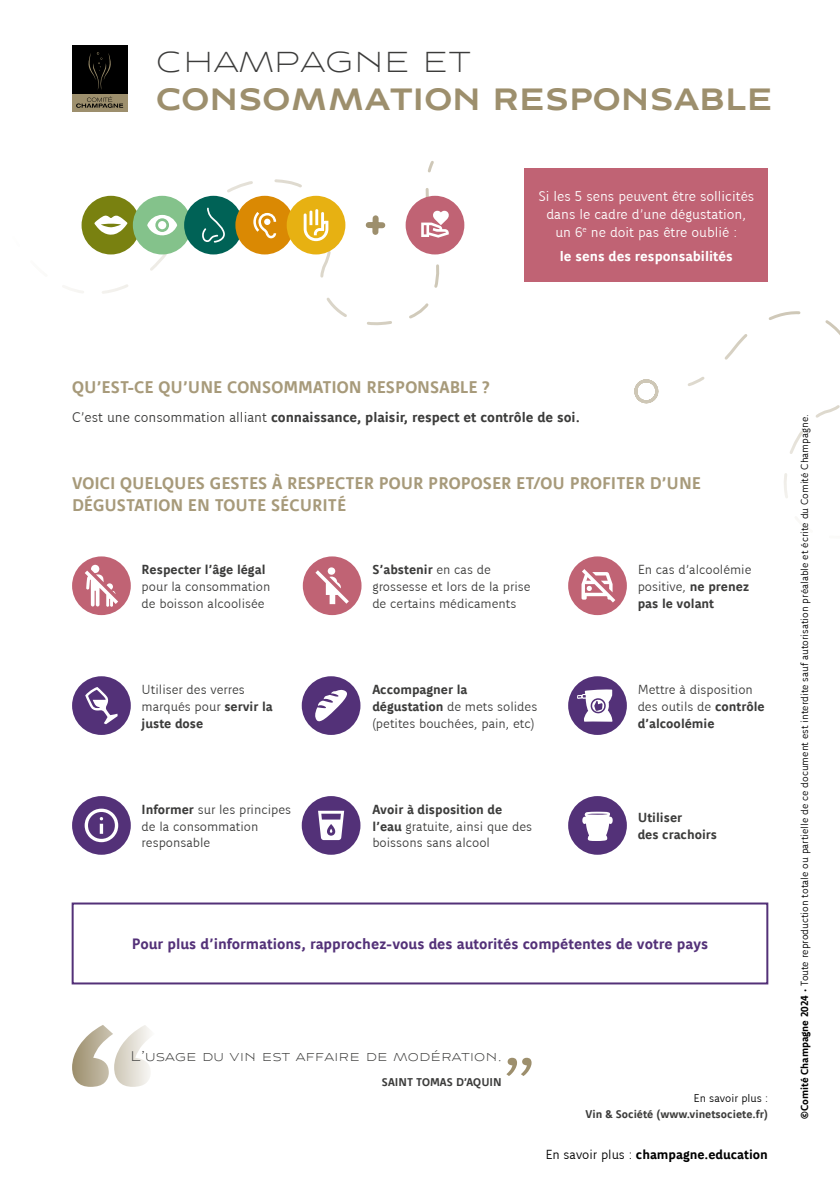
<style>
.page{position:relative;width:840px;height:1191px;background:#fff}
.page>*{position:absolute;margin:0;border:0;box-sizing:border-box;transform-origin:0 0}
.t1{font:700 32px "CIVC Title";color:#9d8f6d;scale:.96 1}
.t2{font:300 30px "CIVC Title";color:#3c3c3b}
.t3{font:700 18px/21.6px "CIVC Sans";color:#a79a7a}
.t4{font:700 16px "CIVC Sans";color:#533178}
.t5{font:300 15px/18px "CIVC Sans";color:#fff;text-align:center}
.t6{font:700 15px "CIVC Sans";color:#3c3c3b}
.t7{font:700 15px "CIVC Sans";color:#fff}
.t8{font:300 14.6px "CIVC Title";color:#3c3c3b}
.t9{font:300 14px/16.8px "CIVC Sans";color:#3c3c3b}
.t10{font:700 14px/16.8px "CIVC Sans";color:#3c3c3b}
.t11{font:700 14px "CIVC Sans";color:#000}
.t12{font:700 12px "CIVC Sans";color:#3c3c3b}
.t13{font:300 12px "CIVC Sans";color:#000}
.t14{font:300 11px "CIVC Sans";color:#000}
.s1{font-weight:300}
.s2{font-weight:700}
</style>
<div class="page">
<div style="left:72px;top:46px;width:55px;height:48px;background:#000"></div>
<div style="left:72px;top:94px;width:55px;height:17px;background:#9d8f6d"></div>
<svg style="left:88px;top:52px;width:23px;height:38px"></svg>
<svg style="left:76px;top:97px;width:47px;height:11px"></svg>
<svg style="left:438px;top:254px;width:2px;height:28px"></svg>
<svg style="left:67px;top:161px;width:371px;height:165px"></svg>
<div style="left:81px;top:196px;width:59px;height:58px;background:#798110;border-radius:50%"></div>
<svg style="left:94px;top:215px;width:33px;height:20px"></svg>
<div style="left:133px;top:196px;width:58px;height:58px;background:#84c28b;border-radius:50%"></div>
<svg style="left:147px;top:215px;width:37px;height:58px"></svg>
<div style="left:184px;top:196px;width:59px;height:58px;background:#006256;border-radius:50%"></div>
<svg style="left:202px;top:208px;width:23px;height:35px"></svg>
<div style="left:235px;top:196px;width:59px;height:58px;background:#da8903;border-radius:50%"></div>
<svg style="left:253px;top:212px;width:23px;height:26px"></svg>
<div style="left:372px;top:218px;width:6px;height:14px;background:#9d8f6d"></div>
<div style="left:368px;top:222px;width:14px;height:6px;background:#9d8f6d"></div>
<div style="left:405px;top:196px;width:59px;height:58px;background:#c06374;border-radius:50%"></div>
<svg style="left:421px;top:177px;width:27px;height:61px"></svg>
<div style="left:286px;top:196px;width:59px;height:58px;background:#e7b112;border-radius:50%"></div>
<svg style="left:303px;top:198px;width:30px;height:44px"></svg>
<div style="left:524px;top:168px;width:243px;height:114px;background:#c06374"></div>
<svg style="left:634px;top:379px;width:25px;height:25px"></svg>
<div style="left:72px;top:902px;width:695px;height:82px;border:2px solid #533178"></div>
<div style="left:72px;top:676px;width:59px;height:59px;background:#533178;border-radius:50%"></div>
<svg style="left:85px;top:687px;width:33px;height:37px"></svg>
<div style="left:568px;top:676px;width:58px;height:59px;background:#533178;border-radius:50%"></div>
<svg style="left:577px;top:689px;width:35px;height:32px"></svg>
<div style="left:301px;top:676px;width:59px;height:59px;background:#533178;border-radius:50%"></div>
<svg style="left:315px;top:690px;width:32px;height:31px"></svg>
<div style="left:568px;top:796px;width:58px;height:58px;background:#533178;border-radius:50%"></div>
<svg style="left:582px;top:811px;width:30px;height:30px"></svg>
<div style="left:72px;top:796px;width:59px;height:58px;background:#533178;border-radius:50%"></div>
<svg style="left:85px;top:808px;width:33px;height:34px"></svg>
<div style="left:301px;top:796px;width:59px;height:58px;background:#533178;border-radius:50%"></div>
<svg style="left:318px;top:810px;width:26px;height:30px"></svg>
<div style="left:568px;top:556px;width:58px;height:59px;background:#c06374;border-radius:50%"></div>
<svg style="left:581px;top:569px;width:34px;height:33px"></svg>
<div style="left:72px;top:556px;width:59px;height:59px;background:#c06374;border-radius:50%"></div>
<svg style="left:85px;top:565px;width:33px;height:42px"></svg>
<div style="left:302px;top:556px;width:59px;height:59px;background:#c06374;border-radius:50%"></div>
<svg style="left:315px;top:567px;width:34px;height:37px"></svg>
<svg style="left:688px;top:311px;width:151px;height:187px"></svg>
<svg style="left:506px;top:1057px;width:25px;height:19px"></svg>
<svg style="left:72px;top:1025px;width:78px;height:61px"></svg>
<h2 class="t2" style="left:156px;top:44px;width:316px">CHAMPAGNE ET</h2>
<h1 class="t1" style="left:156px;top:81px;width:643px">CONSOMMATION RESPONSABLE</h1>
<p class="t5" style="left:538px;top:187px;width:217px">Si les 5 sens peuvent être sollicités dans le cadre d’une dégustation, un 6<sup>e</sup> ne doit pas être oublié :</p>
<p class="t7" style="left:559px;top:248px;width:174px">le sens des responsabilités</p>
<p class="t3" style="left:72px;top:376px;width:419px">QU’EST-CE QU’UNE CONSOMMATION RESPONSABLE ?</p>
<p class="t6" style="left:72px;top:409px;width:509px"><span class="s1">C’est une consommation alliant</span> connaissance, plaisir, respect et contrôle de soi.</p>
<p class="t3" style="left:72px;top:473px;width:630px">VOICI QUELQUES GESTES À RESPECTER POUR PROPOSER ET/OU PROFITER D’UNE<br>DÉGUSTATION EN TOUTE SÉCURITÉ</p>
<p class="t10" style="left:141px;top:561px;width:125px">Respecter l’âge légal</p>
<p class="t9" style="left:141px;top:578px;width:130px">pour la consommation de boisson alcoolisée</p>
<p class="t9" style="left:372px;top:561px;width:160px"><span class="s2">S’abstenir</span> en cas de grossesse et lors de la prise de certains médicaments</p>
<p class="t9" style="left:637px;top:561px;width:115px">En cas d’alcoolémie positive, <span class="s2">ne prenez pas le volant</span></p>
<p class="t9" style="left:141px;top:681px;width:133px">Utiliser des verres marqués pour <span class="s2">servir la juste dose</span></p>
<p class="t9" style="left:637px;top:681px;width:128px">Mettre à disposition des outils de <span class="s2">contrôle d’alcoolémie</span></p>
<p class="t9" style="left:372px;top:681px;width:166px"><span class="s2">Accompagner la dégustation</span> de mets solides (petites bouchées, pain, etc)</p>
<p class="t9" style="left:141px;top:801px;width:151px"><span class="s2">Informer</span> sur les principes de la consommation responsable</p>
<p class="t9" style="left:372px;top:801px;width:161px"><span class="s2">Avoir à disposition de l’eau</span> gratuite, ainsi que des boissons sans alcool</p>
<p class="t10" style="left:637px;top:809px;width:81px">Utiliser<br>des crachoirs</p>
<p class="t4" style="left:132px;top:935px;width:577px">Pour plus d’informations, rapprochez-vous des autorités compétentes de votre pays</p>
<p class="t8" style="left:130px;top:1047px;width:373px">L’usage du vin est affaire de modération.</p>
<p class="t12" style="left:381px;top:1075px;width:121px">SAINT TOMAS D’AQUIN</p>
<p class="t13" style="left:693px;top:1092px;width:76px">En savoir plus :</p>
<p class="t12" style="left:585px;top:1107px;width:183px">Vin &amp; Société (www.vinetsociete.fr)</p>
<p class="t11" style="left:545px;top:1146px;width:224px"><span class="s1">En savoir plus :</span> champagne.education</p>
<p class="t14" style="left:798px;top:1119px;width:706px;rotate:-90deg"><span class="s2">©Comité Champagne 2024</span> • Toute reproduction totale ou partielle de ce document est interdite sauf autorisation préalable et écrite du Comité Champagne.</p>
</div>
